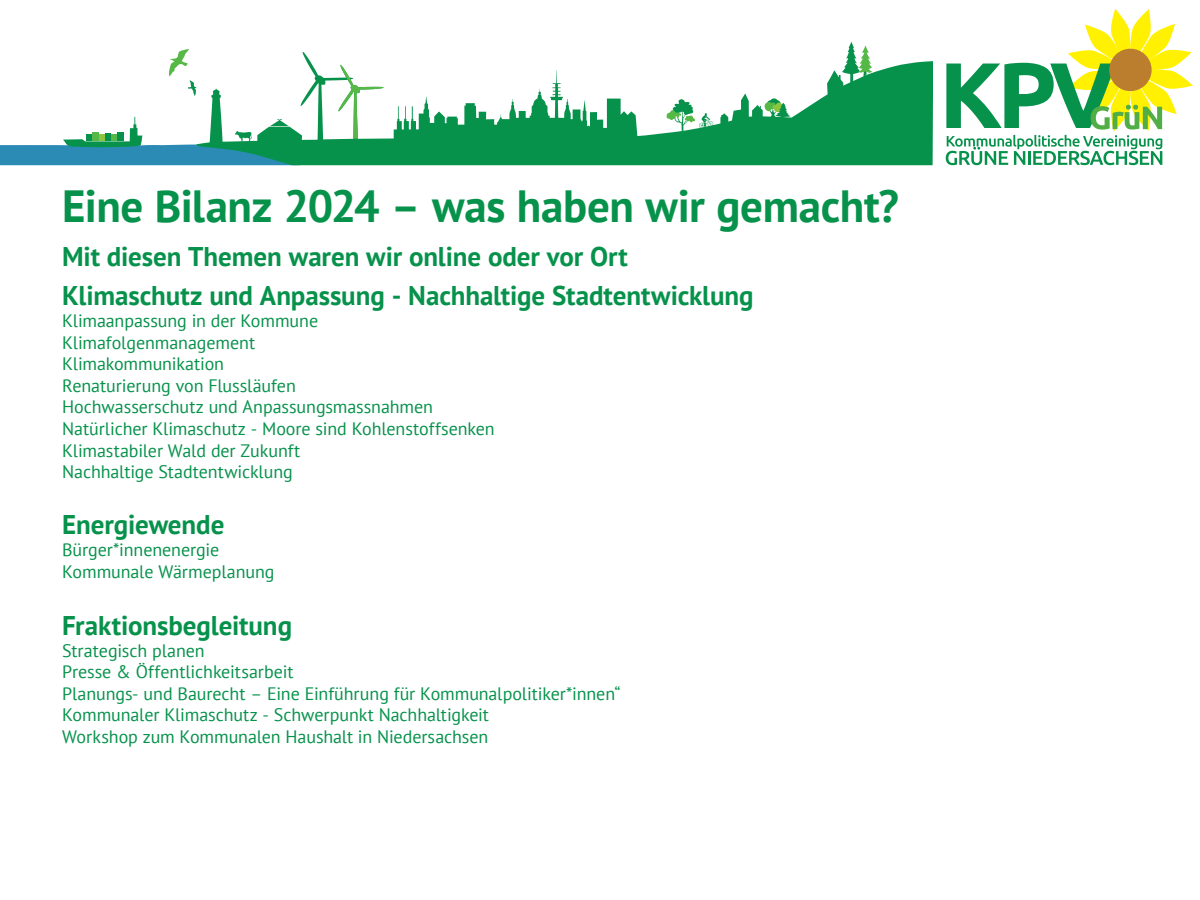
<style>
.page{position:relative;width:1200px;height:900px;background:#fff}
.page>*{position:absolute;margin:0;border:0;box-sizing:border-box;transform-origin:0 0}
.t1{font:700 45px "PT Sans";letter-spacing:-.01em;color:#07924c}
.t2{font:700 27px "PT Sans";letter-spacing:-.005em;color:#07924c}
.t3{font:18px/21.6px "PT Sans";letter-spacing:-.005em;color:#07924c}
</style>
<div class="page">
<svg style="left:848px;top:42px;width:20px;height:9px"></svg>
<svg style="left:169px;top:49px;width:27px;height:47px"></svg>
<svg style="left:196px;top:51px;width:737px;height:114px"></svg>
<svg style="left:0;top:117px;width:300px;height:48px"></svg>
<svg style="left:666px;top:99px;width:47px;height:32px"></svg>
<svg style="left:338px;top:64px;width:46px;height:75px"></svg>
<svg style="left:946px;top:9px;width:247px;height:156px"></svg>
<div style="left:1109px;top:49px;width:43px;height:42px;background:#bb7e2e;border-radius:50%"></div>
<h1 class="t1" style="left:62px;top:176px;width:838px">Eine Bilanz 2024 – was haben wir gemacht?</h1>
<h2 class="t2" style="left:62px;top:238px;width:567px">Mit diesen Themen waren wir online oder vor Ort</h2>
<h2 class="t2" style="left:62px;top:278px;width:693px">Klimaschutz und Anpassung - Nachhaltige Stadtentwicklung</h2>
<p class="t3" style="left:62px;top:310px;width:434px">Klimaanpassung in der Kommune Klimafolgenmanagement<br>Klimakommunikation<br>Renaturierung von Flussläufen<br>Hochwasserschutz und Anpassungsmassnahmen Natürlicher Klimaschutz - Moore sind Kohlenstoffsenken Klimastabiler Wald der Zukunft<br>Nachhaltige Stadtentwicklung</p>
<h2 class="t2" style="left:62px;top:507px;width:164px">Energiewende</h2>
<p class="t3" style="left:62px;top:539px;width:214px">Bürger*innenenergie<br>Kommunale Wärmeplanung</p>
<h2 class="t2" style="left:62px;top:608px;width:232px">Fraktionsbegleitung</h2>
<p class="t3" style="left:62px;top:639px;width:560px">Strategisch planen<br>Presse &amp; Öffentlichkeitsarbeit<br>Planungs- und Baurecht – Eine Einführung für Kommunalpolitiker*innen“ Kommunaler Klimaschutz - Schwerpunkt Nachhaltigkeit<br>Workshop zum Kommunalen Haushalt in Niedersachsen</p>
</div>
